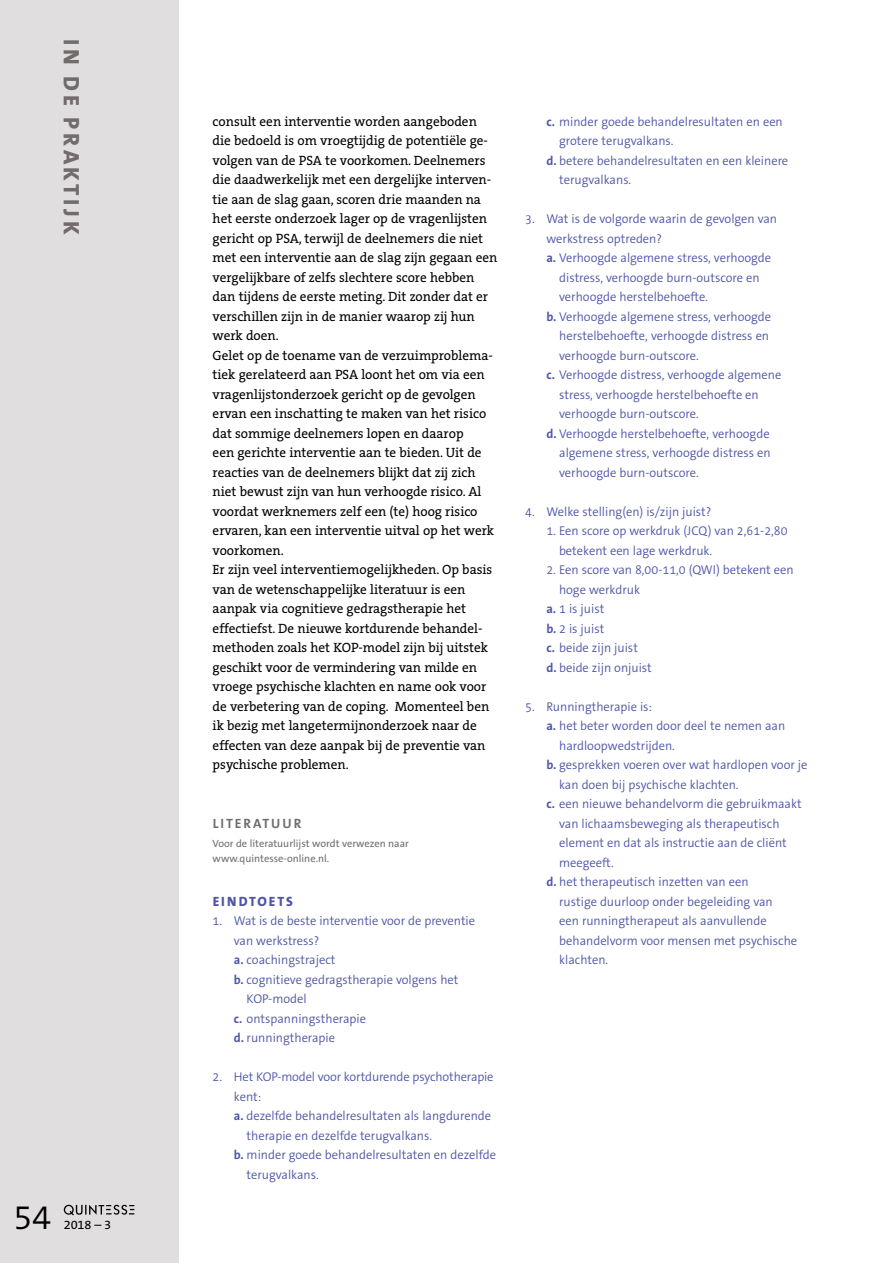
<style>
.page{position:relative;width:893px;height:1263px;background:#fff}
.page>*{position:absolute;margin:0;border:0;box-sizing:border-box;transform-origin:0 0}
.t1{font:300 34.5px "The Sans B W4";color:#000}
.t2{font:800 22.5px "The Sans B W8";letter-spacing:.155em;color:#716c6b}
.t3{font:13.5px/19.5px "The Serif B W5 Plain";color:#000}
.t4{font:700 13.5px "The Sans B W7";letter-spacing:.145em;color:#6d6e71}
.t5{font:800 13.5px "The Sans B W8";letter-spacing:.145em;color:#4f56a6}
.t6{font:300 12.75px/19.5px "The Sans B W4";color:#4f56a6}
.t7{font:12.6px "The Sans B W5 Plain";color:#000}
.t8{font:10.5px/15px "The Sans B W5 Plain";color:#6d6e71}
.s1{font-family:"The Sans B W7";font-weight:700}
</style>
<div class="page">
<div style="left:0;top:0;width:178px;height:1263px;background:#e0dede"></div>
<svg style="left:64px;top:1205px;width:70px;height:10px"></svg>
<h2 class="t2" style="left:86px;top:39px;width:196px;rotate:90deg">IN DE PRAKTIJK</h2>
<h1 class="t1" style="left:13px;top:1195px;width:39px">54</h1>
<p class="t7" style="left:64px;top:1216px;width:49px">2018 – 3</p>
<p class="t3" style="left:213px;top:112px;width:286px">consult een interventie worden aangeboden die bedoeld is om vroegtijdig de potentiële ge&shy;volgen van de PSA te voorkomen. Deelnemers die daadwerkelijk met een dergelijke interven&shy;tie aan de slag gaan, scoren drie maanden na het eerste onderzoek lager op de vragenlijsten gericht op PSA, terwijl de deelnemers die niet met een interventie aan de slag zijn gegaan een vergelijkbare of zelfs slechtere score hebben dan tijdens de eerste meting. Dit zonder dat er verschillen zijn in de manier waarop zij hun werk doen.<br>Gelet op de toename van de verzuimproblema&shy;tiek gerelateerd aan PSA loont het om via een vragenlijstonderzoek gericht op de gevolgen ervan een inschatting te maken van het risico dat sommige deelnemers lopen en daarop<br>een gerichte interventie aan te bieden. Uit de reacties van de deelnemers blijkt dat zij zich niet bewust zijn van hun verhoogde risico. Al voordat werknemers zelf een (te) hoog risico ervaren, kan een interventie uitval op het werk voorkomen.<br>Er zijn veel interventiemogelijkheden. Op basis van de wetenschappelijke literatuur is een aanpak via cognitieve gedragstherapie het effectiefst. De nieuwe kortdurende behandel&shy;methoden zoals het KOP-model zijn bij uitstek geschikt voor de vermindering van milde en vroege psychische klachten en name ook voor de verbetering van de coping. Momenteel ben ik bezig met langetermijnonderzoek naar de effecten van deze aanpak bij de preventie van psychische problemen.</p>
<p class="t4" style="left:213px;top:815px;width:90px">LITERATUUR</p>
<p class="t8" style="left:213px;top:836px;width:198px">Voor de literatuurlijst wordt verwezen naar www.quintesse-online.nl.</p>
<p class="t5" style="left:213px;top:893px;width:82px">EINDTOETS</p>
<p class="t6" style="left:213px;top:911px;width:264px">1. Wat is de beste interventie voor de preventie</p>
<p class="t6" style="left:234px;top:931px;width:87px">van werkstress?</p>
<p class="t6" style="left:234px;top:950px;width:103px"><span class="s1">a.</span> coachingstraject</p>
<p class="t6" style="left:234px;top:970px;width:226px"><span class="s1">b.</span> cognitieve gedragstherapie volgens het</p>
<p class="t6" style="left:247px;top:989px;width:62px">KOP-model</p>
<p class="t6" style="left:234px;top:1009px;width:134px"><span class="s1">c.</span> ontspanningstherapie</p>
<p class="t6" style="left:234px;top:1028px;width:103px"><span class="s1">d.</span> runningtherapie</p>
<p class="t6" style="left:213px;top:1067px;width:282px">2. Het KOP-model voor kortdurende psychotherapie</p>
<p class="t6" style="left:234px;top:1087px;width:29px">kent:</p>
<p class="t6" style="left:234px;top:1106px;width:259px"><span class="s1">a.</span> dezelfde behandelresultaten als langdurende</p>
<p class="t6" style="left:247px;top:1126px;width:187px">therapie en dezelfde terugvalkans.</p>
<p class="t6" style="left:234px;top:1145px;width:264px"><span class="s1">b.</span> minder goede behandelresultaten en dezelfde</p>
<p class="t6" style="left:247px;top:1165px;width:74px">terugvalkans.</p>
<p class="t6" style="left:546px;top:112px;width:238px"><span class="s1">c.</span> minder goede behandelresultaten en een</p>
<p class="t6" style="left:559px;top:131px;width:116px">grotere terugvalkans.</p>
<p class="t6" style="left:546px;top:151px;width:243px"><span class="s1">d.</span> betere behandelresultaten en een kleinere</p>
<p class="t6" style="left:559px;top:170px;width:74px">terugvalkans.</p>
<p class="t6" style="left:525px;top:209px;width:253px">3. Wat is de volgorde waarin de gevolgen van</p>
<p class="t6" style="left:546px;top:229px;width:117px">werkstress optreden?</p>
<p class="t6" style="left:546px;top:248px;width:226px"><span class="s1">a.</span> Verhoogde algemene stress, verhoogde</p>
<p class="t6" style="left:559px;top:268px;width:202px">distress, verhoogde burn-outscore en</p>
<p class="t6" style="left:559px;top:287px;width:151px">verhoogde herstelbehoefte.</p>
<p class="t6" style="left:546px;top:307px;width:226px"><span class="s1">b.</span> Verhoogde algemene stress, verhoogde</p>
<p class="t6" style="left:559px;top:326px;width:211px">herstelbehoefte, verhoogde distress en</p>
<p class="t6" style="left:559px;top:346px;width:141px">verhoogde burn-outscore.</p>
<p class="t6" style="left:546px;top:365px;width:236px"><span class="s1">c.</span> Verhoogde distress, verhoogde algemene</p>
<p class="t6" style="left:559px;top:385px;width:201px">stress, verhoogde herstelbehoefte en</p>
<p class="t6" style="left:559px;top:404px;width:141px">verhoogde burn-outscore.</p>
<p class="t6" style="left:546px;top:424px;width:225px"><span class="s1">d.</span> Verhoogde herstelbehoefte, verhoogde</p>
<p class="t6" style="left:559px;top:443px;width:213px">algemene stress, verhoogde distress en</p>
<p class="t6" style="left:559px;top:463px;width:141px">verhoogde burn-outscore.</p>
<p class="t6" style="left:525px;top:502px;width:188px">4. Welke stelling(en) is/zijn juist?</p>
<p class="t6" style="left:559px;top:521px;width:230px;text-indent:-13px">1. Een score op werkdruk (JCQ) van 2,61-2,80 betekent een lage werkdruk.</p>
<p class="t6" style="left:546px;top:560px;width:249px">2. Een score van 8,00-11,0 (QWI) betekent een</p>
<p class="t6" style="left:559px;top:580px;width:83px">hoge werkdruk</p>
<p class="t6" style="left:546px;top:599px;width:59px"><span class="s1">a.</span> 1 is juist</p>
<p class="t6" style="left:546px;top:619px;width:59px"><span class="s1">b.</span> 2 is juist</p>
<p class="t6" style="left:546px;top:638px;width:93px"><span class="s1">c.</span> beide zijn juist</p>
<p class="t6" style="left:546px;top:658px;width:107px"><span class="s1">d.</span> beide zijn onjuist</p>
<p class="t6" style="left:525px;top:697px;width:128px">5. Runningtherapie is:</p>
<p class="t6" style="left:546px;top:716px;width:240px"><span class="s1">a.</span> het beter worden door deel te nemen aan</p>
<p class="t6" style="left:559px;top:736px;width:117px">hardloopwedstrijden.</p>
<p class="t6" style="left:546px;top:755px;width:263px"><span class="s1">b.</span> gesprekken voeren over wat hardlopen voor je</p>
<p class="t6" style="left:559px;top:775px;width:181px">kan doen bij psychische klachten.</p>
<p class="t6" style="left:546px;top:794px;width:257px"><span class="s1">c.</span> een nieuwe behandelvorm die gebruikmaakt</p>
<p class="t6" style="left:559px;top:814px;width:222px">van lichaamsbeweging als therapeutisch</p>
<p class="t6" style="left:559px;top:833px;width:229px">element en dat als instructie aan de cliënt</p>
<p class="t6" style="left:559px;top:853px;width:56px">meegeeft.</p>
<p class="t6" style="left:546px;top:872px;width:204px"><span class="s1">d.</span> het therapeutisch inzetten van een</p>
<p class="t6" style="left:559px;top:892px;width:215px">rustige duurloop onder begeleiding van</p>
<p class="t6" style="left:559px;top:911px;width:209px">een runningtherapeut als aanvullende</p>
<p class="t6" style="left:559px;top:931px;width:239px">behandelvorm voor mensen met psychische</p>
<p class="t6" style="left:559px;top:950px;width:50px">klachten.</p>
</div>
